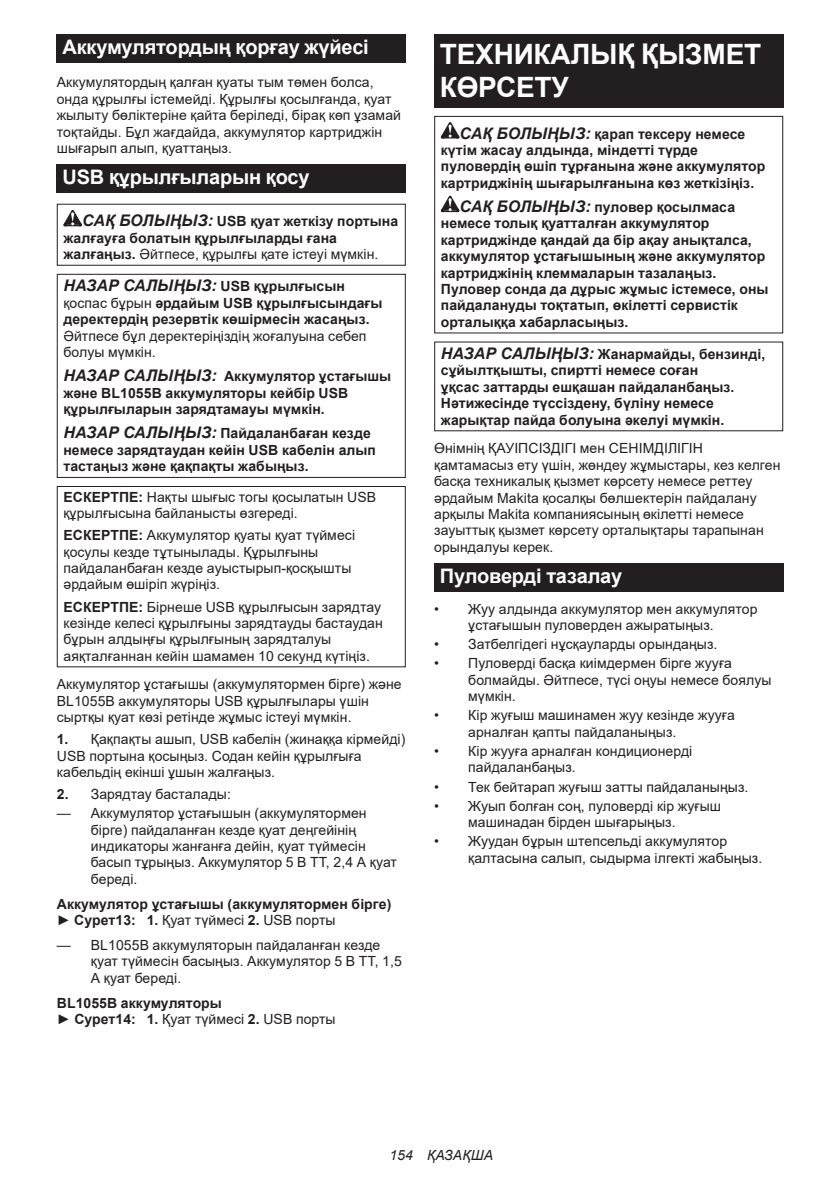
<style>
.page{position:relative;width:840px;height:1191px;background:#fff}
.page>*{position:absolute;margin:0;border:0;box-sizing:border-box;transform-origin:0 0}
.t1{font:700 28px/32.8px "Arial";letter-spacing:-.01em;color:#fff}
.t2{font:700 20px "Arial";letter-spacing:-.01em;color:#fff}
.t3{font:italic 700 16px "Arial";letter-spacing:.005em;color:#231f20}
.t4{font:14px/16.4px "Arial";letter-spacing:.005em;color:#231f20}
.t5{font:700 14px/16.4px "Arial";letter-spacing:.005em;color:#231f20}
.t6{font:italic 14px "Arial";letter-spacing:.005em;color:#231f20}
.s1{font-style:italic;font-size:16px}
.s2{font-weight:400}
.s3{font-style:normal;font-size:14px}
.s4{font-weight:700}
</style>
<div class="page">
<div style="left:57px;top:34px;width:348px;height:29px;background:#231f20"></div>
<div style="left:57px;top:164px;width:348px;height:29px;background:#231f20"></div>
<svg style="left:63px;top:210px;width:19px;height:16px"></svg>
<div style="left:57px;top:204px;width:348px;height:62px;border:1px solid #231f20"></div>
<div style="left:57px;top:274px;width:348px;height:204px;border:1px solid #231f20"></div>
<div style="left:57px;top:486px;width:348px;height:181px;border:1px solid #231f20"></div>
<div style="left:434px;top:34px;width:348px;height:74px;background:#231f20"></div>
<svg style="left:440px;top:122px;width:19px;height:16px"></svg>
<svg style="left:440px;top:196px;width:19px;height:16px"></svg>
<div style="left:434px;top:116px;width:348px;height:217px;border:1px solid #231f20"></div>
<div style="left:434px;top:563px;width:348px;height:28px;background:#231f20"></div>
<h2 class="t2" style="left:62px;top:33px;width:308px">Аккумулятордың қорғау жүйесі</h2>
<p class="t4" style="left:57px;top:74px;width:345px">Аккумулятордың қалған қуаты тым төмен болса, онда құрылғы істемейді. Құрылғы қосылғанда, қуат жылыту бөліктеріне қайта беріледі, бірақ көп ұзамай тоқтайды. Бұл жағдайда, аккумулятор картриджін шығарып алып, қуаттаңыз.</p>
<h2 class="t2" style="left:62px;top:163px;width:248px">USB құрылғыларын қосу</h2>
<p class="t5" style="left:63px;top:213px;width:336px;text-indent:19px"><span class="s1">САҚ БОЛЫҢЫЗ:</span> USB қуат жеткізу портына жалғауға болатын құрылғыларды ғана жалғаңыз. <span class="s2">Әйтпесе, құрылғы қате істеуі мүмкін.</span></p>
<p class="t3" style="left:63px;top:275px;width:283px">НАЗАР САЛЫҢЫЗ: <span class="s3">USB құрылғысын</span></p>
<p class="t5" style="left:63px;top:295px;width:320px"><span class="s2">қоспас бұрын</span> әрдайым USB құрылғысындағы деректердің резервтік көшірмесін жасаңыз.</p>
<p class="t4" style="left:63px;top:327px;width:304px">Әйтпесе бұл деректеріңіздің жоғалуына себеп болуы мүмкін.</p>
<p class="t5" style="left:63px;top:368px;width:329px"><span class="s1">НАЗАР САЛЫҢЫЗ:</span> Аккумулятор ұстағышы және BL1055B аккумуляторы кейбір USB құрылғыларын зарядтамауы мүмкін.</p>
<p class="t5" style="left:63px;top:425px;width:314px"><span class="s1">НАЗАР САЛЫҢЫЗ:</span> Пайдаланбаған кезде немесе зарядтаудан кейін USB кабелін алып тастаңыз және қақпақты жабыңыз.</p>
<p class="t4" style="left:63px;top:488px;width:314px"><span class="s4">ЕСКЕРТПЕ:</span> Нақты шығыс тогы қосылатын USB құрылғысына байланысты өзгереді.</p>
<p class="t4" style="left:63px;top:527px;width:293px"><span class="s4">ЕСКЕРТПЕ:</span> Аккумулятор қуаты қуат түймесі қосулы кезде тұтынылады. Құрылғыны пайдаланбаған кезде ауыстырып-қосқышты әрдайым өшіріп жүріңіз.</p>
<p class="t4" style="left:63px;top:598px;width:321px"><span class="s4">ЕСКЕРТПЕ:</span> Бірнеше USB құрылғысын зарядтау кезінде келесі құрылғыны зарядтауды бастаудан бұрын алдыңғы құрылғының зарядталуы аяқталғаннан кейін шамамен 10 секунд күтіңіз.</p>
<p class="t4" style="left:57px;top:676px;width:346px">Аккумулятор ұстағышы (аккумулятормен бірге) және<br>BL1055B аккумуляторы USB құрылғылары үшін сыртқы қуат көзі ретінде жұмыс істеуі мүмкін.</p>
<p class="t4" style="left:57px;top:731px;width:350px"><span class="s4">1.</span> Қақпақты ашып, USB кабелін (жинаққа кірмейді)<br>USB портына қосыңыз. Содан кейін құрылғыға кабельдің екінші ұшын жалғаңыз.</p>
<p class="t4" style="left:57px;top:786px;width:176px"><span class="s4">2.</span> Зарядтау басталады:</p>
<p class="t4" style="left:91px;top:805px;width:307px;text-indent:-34px">— Аккумулятор ұстағышын (аккумулятормен бірге) пайдаланған кезде қуат деңгейінің индикаторы жанғанға дейін, қуат түймесін басып тұрыңыз. Аккумулятор 5 В ТТ, 2,4 А қуат береді.</p>
<p class="t5" style="left:57px;top:895px;width:336px">Аккумулятор ұстағышы (аккумулятормен бірге) <span class="s2">►</span> Сурет13: 1. <span class="s2">Қуат түймесі</span> 2. <span class="s2">USB порты</span></p>
<p class="t4" style="left:91px;top:936px;width:312px;text-indent:-34px">— BL1055B аккумуляторын пайдаланған кезде қуат түймесін басыңыз. Аккумулятор 5 В ТТ, 1,5<br>А қуат береді.</p>
<p class="t5" style="left:57px;top:994px;width:280px">BL1055B аккумуляторы<br><span class="s2">►</span> Сурет14: 1. <span class="s2">Қуат түймесі</span> 2. <span class="s2">USB порты</span></p>
<h1 class="t1" style="left:439px;top:38px;width:323px">ТЕХНИКАЛЫҚ ҚЫЗМЕТ<br>КӨРСЕТУ</h1>
<p class="t5" style="left:440px;top:125px;width:326px;text-indent:19px"><span class="s1">САҚ БОЛЫҢЫЗ:</span> қарап тексеру немесе күтім жасау алдында, міндетті түрде пуловердің өшіп тұрғанына және аккумулятор картриджінің шығарылғанына көз жеткізіңіз.</p>
<p class="t5" style="left:440px;top:199px;width:329px;text-indent:19px"><span class="s1">САҚ БОЛЫҢЫЗ:</span> пуловер қосылмаса немесе толық қуатталған аккумулятор картриджінде қандай да бір ақау анықталса, аккумулятор ұстағышының және аккумулятор картриджінің клеммаларын тазалаңыз.<br>Пуловер сонда да дұрыс жұмыс істемесе, оны пайдалануды тоқтатып, өкілетті сервистік орталыққа хабарласыңыз.</p>
<p class="t5" style="left:440px;top:346px;width:326px"><span class="s1">НАЗАР САЛЫҢЫЗ:</span> Жанармайды, бензинді, сұйылтқышты, спиртті немесе соған<br>ұқсас заттарды ешқашан пайдаланбаңыз.<br>Нәтижесінде түссіздену, бүліну немесе жарықтар пайда болуына әкелуі мүмкін.</p>
<p class="t4" style="left:434px;top:440px;width:347px">Өнімнің ҚАУІПСІЗДІГІ мен СЕНІМДІЛІГІН қамтамасыз ету үшін, жөндеу жұмыстары, кез келген басқа техникалық қызмет көрсету немесе реттеу әрдайым Makita қосалқы бөлшектерін пайдалану арқылы Makita компаниясының өкілетті немесе зауыттық қызмет көрсету орталықтары тарапынан орындалуы керек.</p>
<h2 class="t2" style="left:439px;top:562px;width:184px">Пуловерді тазалау</h2>
<p class="t4" style="left:468px;top:600px;width:290px;text-indent:-34px">• Жуу алдында аккумулятор мен аккумулятор ұстағышын пуловерден ажыратыңыз.</p>
<p class="t4" style="left:434px;top:636px;width:285px">• Затбелгідегі нұсқауларды орындаңыз.</p>
<p class="t4" style="left:468px;top:655px;width:304px;text-indent:-34px">• Пуловерді басқа киімдермен бірге жууға болмайды. Әйтпесе, түсі оңуы немесе боялуы мүмкін.</p>
<p class="t4" style="left:468px;top:707px;width:268px;text-indent:-34px">• Кір жуғыш машинамен жуу кезінде жууға арналған қапты пайдаланыңыз.</p>
<p class="t4" style="left:468px;top:743px;width:225px;text-indent:-34px">• Кір жууға арналған кондиционерді пайдаланбаңыз.</p>
<p class="t4" style="left:434px;top:778px;width:315px">• Тек бейтарап жуғыш затты пайдаланыңыз.</p>
<p class="t4" style="left:468px;top:797px;width:254px;text-indent:-34px">• Жуып болған соң, пуловерді кір жуғыш машинадан бірден шығарыңыз.</p>
<p class="t4" style="left:468px;top:833px;width:295px;text-indent:-34px">• Жуудан бұрын штепсельді аккумулятор қалтасына салып, сыдырма ілгекті жабыңыз.</p>
<p class="t6" style="left:389px;top:1146px;width:105px">154 ҚАЗАҚША</p>
</div>
